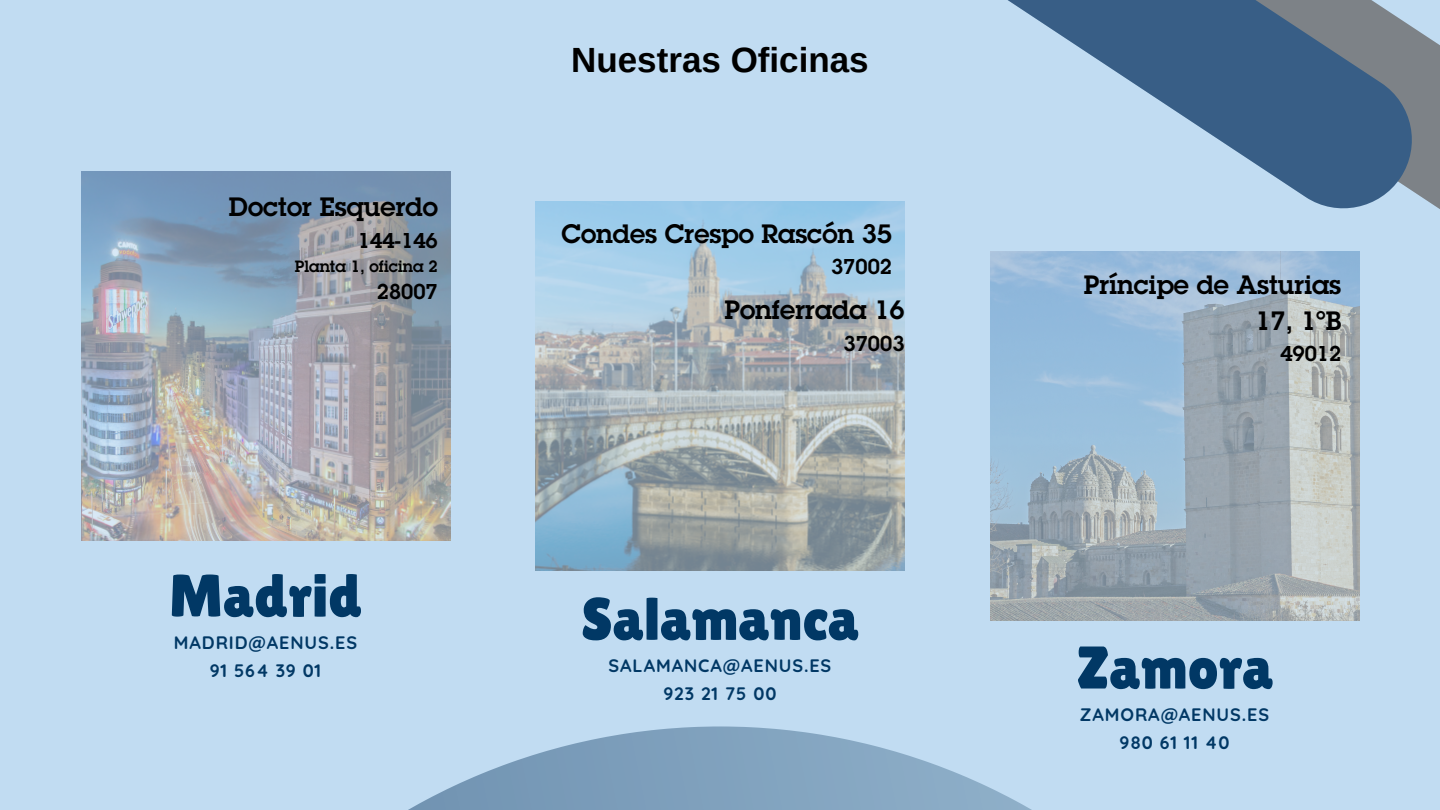
<style>
.page{position:relative;width:1440px;height:810px;background:#c1dcf2}
.page>*{position:absolute;margin:0;border:0;box-sizing:border-box;transform-origin:0 0}
.t1{font:60px "Lilita One";color:#013865}
.t2{font:700 35px "Arimo";color:#000}
.t3{font:600 26px/36px "Lubalin Graph Std";color:#000;text-align:right}
.t4{font:600 21px "Lubalin Graph Std";color:#000}
.t5{font:700 18px "Quicksand";letter-spacing:.05em;color:#013865}
.t6{font:600 16px "Lubalin Graph Std";color:#000}
</style>
<div class="page">
<svg style="left:408px;top:484px;width:952px;height:326px"></svg>
<img style="left:81px;top:172px;width:369px;height:369px">
<img style="left:535px;top:202px;width:370px;height:369px">
<img style="left:990px;top:283px;width:369px;height:337px">
<svg style="left:1068px;top:41px;width:372px;height:263px"></svg>
<svg style="left:990px;top:0;width:444px;height:283px"></svg>
<p class="t3" style="left:229px;top:192px;width:210px">Doctor Esquerdo</p>
<p class="t4" style="left:358px;top:233px;width:81px">144-146</p>
<p class="t6" style="left:295px;top:261px;width:145px">Planta 1, oficina 2</p>
<p class="t4" style="left:377px;top:284px;width:62px">28007</p>
<p class="t1" style="left:169px;top:561px;width:195px">Madrid</p>
<p class="t5" style="left:174px;top:631px;width:185px">MADRID@AENUS.ES</p>
<p class="t5" style="left:210px;top:659px;width:113px">91 564 39 01</p>
<p class="t2" style="left:571px;top:40px;width:299px">Nuestras Oficinas</p>
<p class="t3" style="left:561px;top:219px;width:332px">Condes Crespo Rascón 35</p>
<p class="t4" style="left:831px;top:259px;width:62px">37002</p>
<p class="t3" style="left:725px;top:295px;width:181px">Ponferrada 16</p>
<p class="t4" style="left:844px;top:336px;width:62px">37003</p>
<p class="t1" style="left:581px;top:584px;width:280px">Salamanca</p>
<p class="t5" style="left:609px;top:654px;width:224px">SALAMANCA@AENUS.ES</p>
<p class="t5" style="left:664px;top:682px;width:114px">923 21 75 00</p>
<p class="t3" style="left:1084px;top:270px;width:259px">Príncipe de Asturias<br>17, 1ºB</p>
<p class="t4" style="left:1280px;top:346px;width:62px">49012</p>
<p class="t1" style="left:1076px;top:633px;width:199px">Zamora</p>
<p class="t5" style="left:1080px;top:703px;width:191px">ZAMORA@AENUS.ES</p>
<p class="t5" style="left:1120px;top:731px;width:111px">980 61 11 40</p>
</div>
